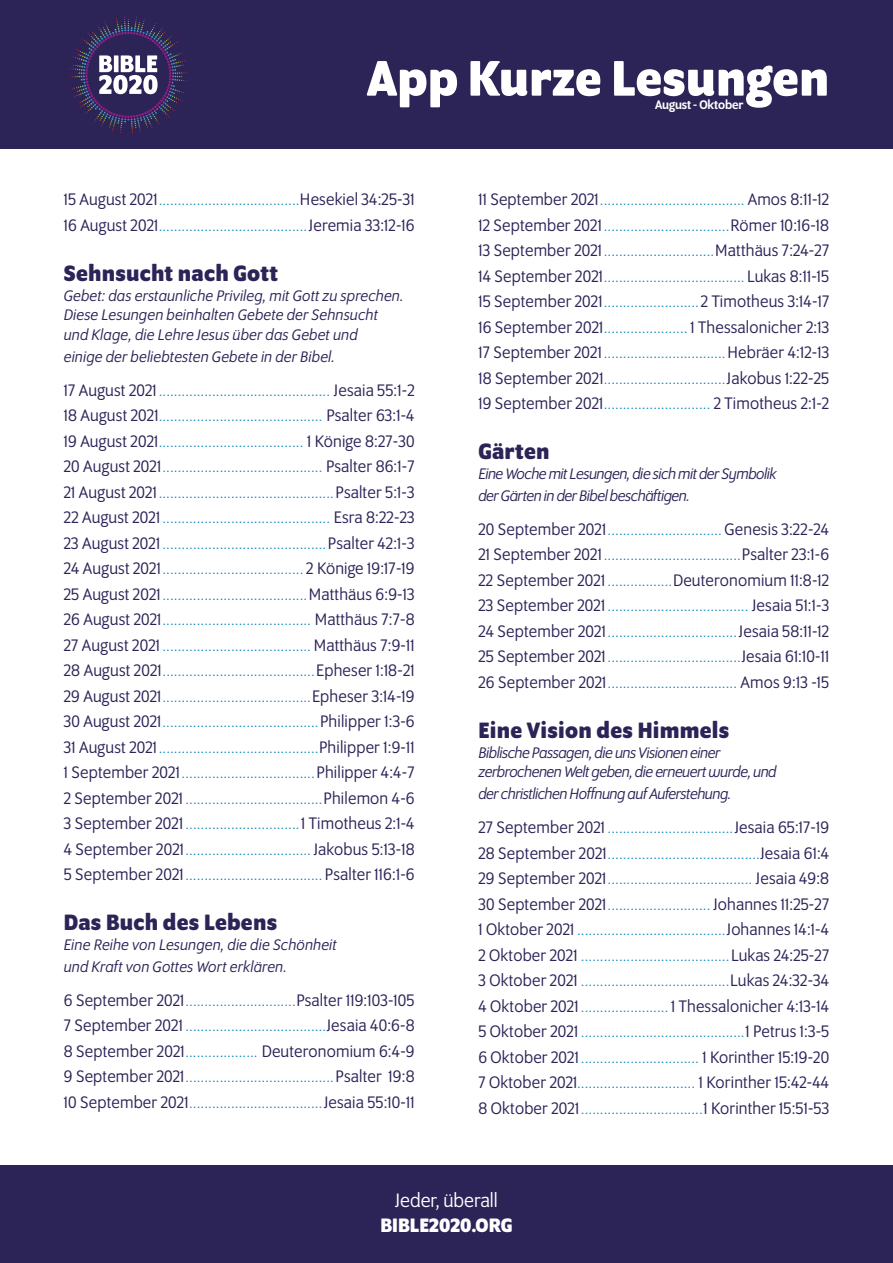
<style>
.page{position:relative;width:893px;height:1263px;background:#fff}
.page>*{position:absolute;margin:0;border:0;box-sizing:border-box;transform-origin:0 0}
.t1{font:700 54px "Program OT";color:#fff}
.t2{font:700 24px "Program OT";letter-spacing:.01em;color:#2c2357}
.t3{font:21px "Program OT";color:#fff}
.t4{font:700 21px "Program OT";color:#fff}
.t5{font:18px/25.5px "Program OT";letter-spacing:.01em;color:#2c2357}
.t6{font:italic 16.5px/19.8px "Program OT";letter-spacing:.01em;color:#2c2357}
.t7{font:italic 16.5px/21.6px "Program OT";letter-spacing:-.025em;color:#2c2357}
.t8{font:15px/25.5px "Program OT";color:#0986bb}
.t9{font:500 13.5px "Program OT";letter-spacing:-.01em;color:#fff}
.s1{font-size:18px;color:#2c2357}
.s2{font-size:15px;color:#0986bb}
</style>
<div class="page">
<div style="left:0;top:0;width:893px;height:149px;background:#2c2357"></div>
<div style="left:0;top:1166px;width:893px;height:97px;background:#2c2357"></div>
<svg style="left:104px;top:16px;width:41px;height:8px"></svg>
<svg style="left:99px;top:55px;width:59px;height:39px"></svg>
<h1 class="t1" style="left:367px;top:47px;width:464px">App Kurze Lesungen</h1>
<p class="t9" style="left:655px;top:97px;width:90px">August - Oktober</p>
<p class="t8" style="left:64px;top:188px;width:352px"><span class="s1">15 August 2021</span>.....................................<span class="s1">Hesekiel 34:25-31<br>16 August 2021</span>.......................................<span class="s1">Jeremia 33:12-16</span></p>
<h2 class="t2" style="left:64px;top:259px;width:216px">Sehnsucht nach Gott</h2>
<p class="t6" style="left:64px;top:285px;width:341px">Gebet: das erstaunliche Privileg, mit Gott zu sprechen.<br>Diese Lesungen beinhalten Gebete der Sehnsucht und Klage, die Lehre Jesus über das Gebet und</p>
<p class="t6" style="left:64px;top:346px;width:273px">einige der beliebtesten Gebete in der Bibel.</p>
<p class="t8" style="left:64px;top:378px;width:352px;text-align:justify"><span class="s1">17 August 2021</span>............................................. <span class="s1">Jesaia 55:1-2<br>18 August 2021</span>........................................... <span class="s1">Psalter 63:1-4<br>19 August 2021</span>...................................... <span class="s1">1 Könige 8:27-30<br>20 August 2021</span>.......................................... <span class="s1">Psalter 86:1-7<br>21 August 2021</span>..............................................<span class="s1">Psalter 5:1-3<br>22 August 2021</span> ............................................ <span class="s1">Esra 8:22-23<br>23 August 2021</span> ...........................................<span class="s1">Psalter 42:1-3<br>24 August 2021</span>..................................... <span class="s1">2 Könige 19:17-19<br>25 August 2021</span>......................................<span class="s1">Matthäus 6:9-13<br>26 August 2021</span>....................................... <span class="s1">Matthäus 7:7-8<br>27 August 2021</span> .......................................<span class="s1">Matthäus 7:9-11<br>28 August 2021</span>........................................<span class="s1">Epheser 1:18-21<br>29 August 2021</span>.......................................<span class="s1">Epheser 3:14-19<br>30 August 2021</span>.........................................<span class="s1">Philipper 1:3-6<br>31 August 2021</span>..........................................<span class="s1">Philipper 1:9-11<br>1 September 2021</span>...................................<span class="s1">Philipper 4:4-7<br>2 September 2021</span> ....................................<span class="s1">Philemon 4-6<br>3 September 2021</span> ..............................<span class="s1">1 Timotheus 2:1-4<br>4 September 2021</span>................................. <span class="s1">Jakobus 5:13-18<br>5 September 2021</span>.................................... <span class="s1">Psalter 116:1-6</span></p>
<h2 class="t2" style="left:64px;top:909px;width:215px">Das Buch des Lebens</h2>
<p class="t6" style="left:64px;top:934px;width:274px;line-height:21.6px">Eine Reihe von Lesungen, die die Schönheit und Kraft von Gottes Wort erklären.</p>
<p class="t5" style="left:64px;top:987px;width:352px">6 September 2021<span class="s2">.............................</span>Psalter 119:103-105</p>
<p class="t8" style="left:64px;top:1014px;width:352px"><span class="s1">7 September 2021</span> .....................................<span class="s1">Jesaia 40:6-8</span></p>
<p class="t5" style="left:64px;top:1038px;width:352px">8 September 2021<span class="s2">...................</span> Deuteronomium 6:4-9</p>
<p class="t8" style="left:64px;top:1065px;width:352px"><span class="s1">9 September 2021</span>.......................................<span class="s1">Psalter 19:8<br>10 September 2021</span>...................................<span class="s1">Jesaia 55:10-11</span></p>
<p class="t8" style="left:478px;top:188px;width:352px"><span class="s1">11 September 2021</span>...................................... <span class="s1">Amos 8:11-12<br>12 September 2021</span>.................................<span class="s1">Römer 10:16-18</span></p>
<p class="t5" style="left:478px;top:238px;width:352px">13 September 2021<span class="s2">.............................</span>Matthäus 7:24-27</p>
<p class="t8" style="left:478px;top:264px;width:352px"><span class="s1">14 September 2021</span>..................................... <span class="s1">Lukas 8:11-15</span></p>
<p class="t5" style="left:478px;top:289px;width:352px">15 September 2021<span class="s2">.........................</span> 2 Timotheus 3:14-17<br>16 September 2021<span class="s2">......................</span> 1 Thessalonicher 2:13</p>
<p class="t8" style="left:478px;top:341px;width:352px"><span class="s1">17 September 2021</span>................................<span class="s1">Hebräer 4:12-13<br>18 September 2021</span>................................<span class="s1">Jakobus 1:22-25</span></p>
<p class="t5" style="left:478px;top:391px;width:352px">19 September 2021<span class="s2">............................</span> 2 Timotheus 2:1-2</p>
<h2 class="t2" style="left:478px;top:438px;width:73px">Gärten</h2>
<p class="t7" style="left:478px;top:463px;width:300px">Eine Woche mit Lesungen, die sich mit der Symbolik der Gärten in der Bibel beschäftigen.</p>
<p class="t8" style="left:478px;top:517px;width:352px"><span class="s1">20 September 2021</span>.............................. <span class="s1">Genesis 3:22-24<br>21 September 2021</span>....................................<span class="s1">Psalter 23:1-6</span></p>
<p class="t5" style="left:478px;top:567px;width:352px">22 September 2021 <span class="s2">.................</span>Deuteronomium 11:8-12</p>
<p class="t8" style="left:478px;top:594px;width:352px;text-align:justify"><span class="s1">23 September 2021</span> ..................................... <span class="s1">Jesaia 51:1-3<br>24 September 2021</span>..................................<span class="s1">Jesaia 58:11-12<br>25 September 2021</span>...................................<span class="s1">Jesaia 61:10-11<br>26 September 2021</span>.................................. <span class="s1">Amos 9:13 -15</span></p>
<h2 class="t2" style="left:478px;top:716px;width:252px">Eine Vision des Himmels</h2>
<p class="t7" style="left:478px;top:742px;width:300px;line-height:19.8px">Biblische Passagen, die uns Visionen einer zerbrochenen Welt geben, die erneuert wurde, und</p>
<p class="t7" style="left:478px;top:783px;width:254px">der christlichen Hoffnung auf Auferstehung.</p>
<p class="t8" style="left:478px;top:815px;width:352px;text-align:justify"><span class="s1">27 September 2021</span> .................................<span class="s1">Jesaia 65:17-19<br>28 September 2021</span>........................................<span class="s1">Jesaia 61:4<br>29 September 2021</span>...................................... <span class="s1">Jesaia 49:8</span></p>
<p class="t5" style="left:478px;top:891px;width:352px">30 September 2021<span class="s2">...........................</span> Johannes 11:25-27</p>
<p class="t8" style="left:478px;top:917px;width:352px;text-align:justify"><span class="s1">1 Oktober 2021</span> .......................................<span class="s1">Johannes 14:1-4<br>2 Oktober 2021</span> .......................................<span class="s1">Lukas 24:25-27<br>3 Oktober 2021</span> .......................................<span class="s1">Lukas 24:32-34</span></p>
<p class="t5" style="left:478px;top:993px;width:352px">4 Oktober 2021 <span class="s2">.......................</span> 1 Thessalonicher 4:13-14</p>
<p class="t8" style="left:478px;top:1019px;width:352px;text-align:justify"><span class="s1">5 Oktober 2021</span> ...........................................<span class="s1">1 Petrus 1:3-5<br>6 Oktober 2021</span>............................... <span class="s1">1 Korinther 15:19-20<br>7 Oktober 2021</span>............................... <span class="s1">1 Korinther 15:42-44<br>8 Oktober 2021</span>................................<span class="s1">1 Korinther 15:51-53</span></p>
<h3 class="t3" style="left:395px;top:1189px;width:104px">Jeder, überall</h3>
<h3 class="t4" style="left:380px;top:1213px;width:134px">BIBLE2020.ORG</h3>
</div>
